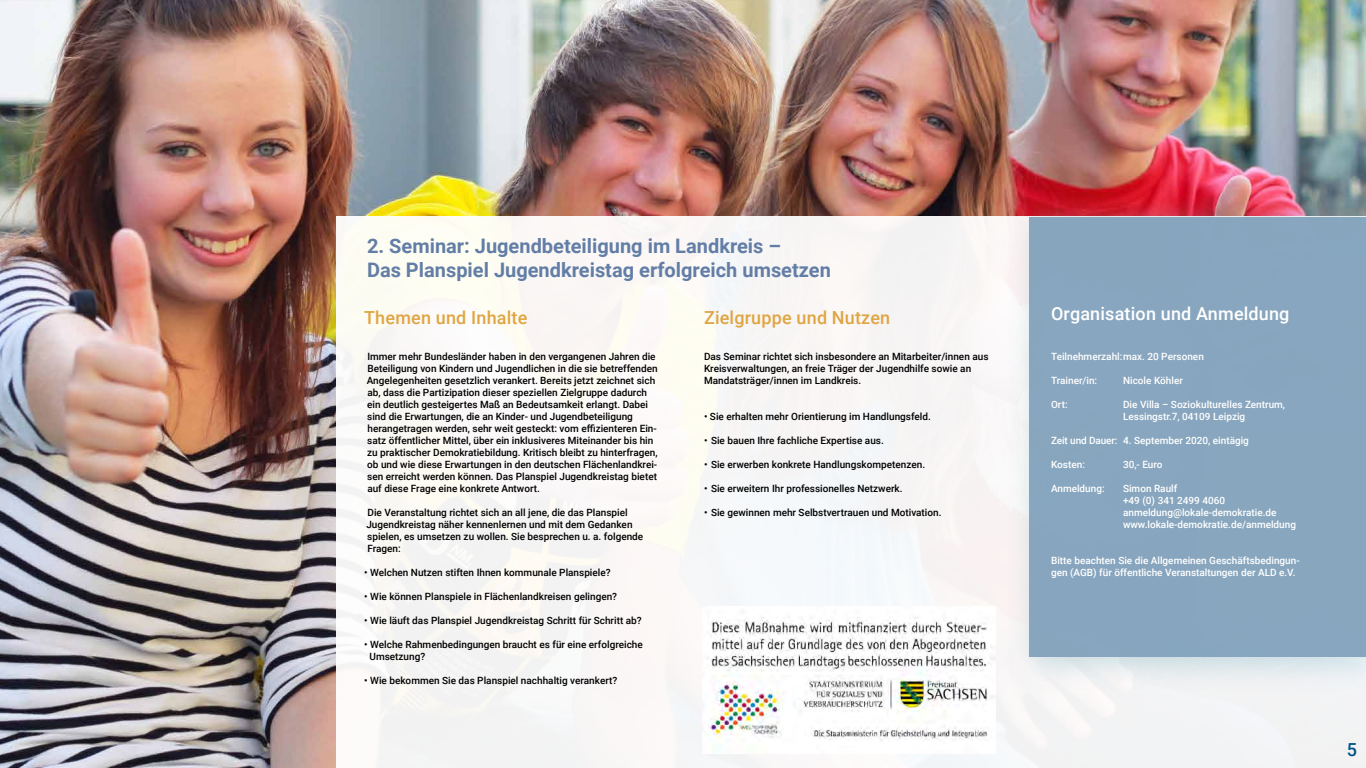
<style>
.page{position:relative;width:1366px;height:768px;background:#fff}
.page>*{position:absolute;margin:0;border:0;box-sizing:border-box;transform-origin:0 0}
.t1{font:700 20px/24px "Roboto";color:#637ea6}
.t2{font:500 18px "Roboto";letter-spacing:.01em;color:#e0a542}
.t3{font:500 18px "Roboto";letter-spacing:.01em;color:#fff}
.t4{font:500 18px "Roboto";color:#058}
.t5{font:500 10px/12px "Roboto";color:#000}
.t6{font:500 10px/12px "Roboto";color:#fff}
</style>
<div class="page">
<img style="left:0;top:0;width:1366px;height:767px">
<div style="left:337px;top:217px;width:1029px;height:551px;background:#f9f7f5"></div>
<div style="left:1006px;top:193px;width:360px;height:499px;background:#93bec9;opacity:.58"></div>
<div style="left:1029px;top:217px;width:337px;height:439px;background:#88a6bf"></div>
<img style="left:709px;top:620px;width:278px;height:119px">
<h1 class="t1" style="left:367px;top:233px;width:465px">2. Seminar: Jugendbeteiligung im Landkreis –<br>Das Planspiel Jugendkreistag erfolgreich umsetzen</h1>
<h2 class="t2" style="left:364px;top:305px;width:165px">Themen und Inhalte</h2>
<p class="t5" style="left:367px;top:350px;width:292px">Immer mehr Bundesländer haben in den vergangenen Jahren die Beteiligung von Kindern und Jugendlichen in die sie betreffenden Angelegenheiten gesetzlich verankert. Bereits jetzt zeichnet sich ab, dass die Partizipation dieser speziellen Zielgruppe dadurch ein deutlich gesteigertes Maß an Bedeutsamkeit erlangt. Dabei sind die Erwartungen, die an Kinder- und Jugendbeteiligung herangetragen werden, sehr weit gesteckt: vom effizienteren Ein&shy;satz öffentlicher Mittel, über ein inklusiveres Miteinander bis hin zu praktischer Demokratiebildung. Kritisch bleibt zu hinterfragen, ob und wie diese Erwartungen in den deutschen Flächenlandkrei&shy;sen erreicht werden können. Das Planspiel Jugendkreistag bietet auf diese Frage eine konkrete Antwort.</p>
<p class="t5" style="left:366px;top:506px;width:278px">Die Veranstaltung richtet sich an all jene, die das Planspiel Jugendkreistag näher kennenlernen und mit dem Gedanken spielen, es umsetzen zu wollen. Sie besprechen u. a. folgende Fragen:</p>
<p class="t5" style="left:364px;top:566px;width:248px">• Welchen Nutzen stiften Ihnen kommunale Planspiele?</p>
<p class="t5" style="left:364px;top:590px;width:254px">• Wie können Planspiele in Flächenlandkreisen gelingen?</p>
<p class="t5" style="left:364px;top:614px;width:279px">• Wie läuft das Planspiel Jugendkreistag Schritt für Schritt ab?</p>
<p class="t5" style="left:369px;top:638px;width:275px;text-indent:-5px">• Welche Rahmenbedingungen braucht es für eine erfolgreiche<br>Umsetzung?</p>
<p class="t5" style="left:364px;top:674px;width:255px">• Wie bekommen Sie das Planspiel nachhaltig verankert?</p>
<h2 class="t2" style="left:704px;top:305px;width:188px">Zielgruppe und Nutzen</h2>
<p class="t5" style="left:704px;top:350px;width:286px">Das Seminar richtet sich insbesondere an Mitarbeiter/innen aus<br>Kreisverwaltungen, an freie Träger der Jugendhilfe sowie an<br>Mandatsträger/innen im Landkreis.</p>
<p class="t5" style="left:704px;top:410px;width:228px">• Sie erhalten mehr Orientierung im Handlungsfeld.</p>
<p class="t5" style="left:704px;top:434px;width:181px">• Sie bauen Ihre fachliche Expertise aus.</p>
<p class="t5" style="left:704px;top:458px;width:223px">• Sie erwerben konkrete Handlungskompetenzen.</p>
<p class="t5" style="left:704px;top:482px;width:200px">• Sie erweitern Ihr professionelles Netzwerk.</p>
<p class="t5" style="left:704px;top:506px;width:239px">• Sie gewinnen mehr Selbstvertrauen und Motivation.</p>
<h2 class="t3" style="left:1051px;top:301px;width:240px">Organisation und Anmeldung</h2>
<p class="t6" style="left:1051px;top:350px;width:154px">Teilnehmerzahl:max. 20 Personen</p>
<p class="t6" style="left:1051px;top:374px;width:48px">Trainer/in:</p>
<p class="t6" style="left:1123px;top:374px;width:61px">Nicole Köhler</p>
<p class="t6" style="left:1051px;top:398px;width:18px">Ort:</p>
<p class="t6" style="left:1123px;top:398px;width:164px">Die Villa – Soziokulturelles Zentrum,<br>Lessingstr.7, 04109 Leipzig</p>
<p class="t6" style="left:1051px;top:434px;width:199px">Zeit und Dauer: 4. September 2020, eintägig</p>
<p class="t6" style="left:1051px;top:458px;width:35px">Kosten:</p>
<p class="t6" style="left:1123px;top:458px;width:41px">30,- Euro</p>
<p class="t6" style="left:1051px;top:482px;width:55px">Anmeldung:</p>
<p class="t6" style="left:1123px;top:482px;width:174px">Simon Raulf<br>+49 (0) 341 2499 4060 anmeldung@lokale-demokratie.de www.lokale-demokratie.de/anmeldung</p>
<p class="t6" style="left:1051px;top:554px;width:250px">Bitte beachten Sie die Allgemeinen Geschäftsbedingun&shy;gen (AGB) für öffentliche Veranstaltungen der ALD e.V.</p>
<h2 class="t4" style="left:1347px;top:737px;width:12px">5</h2>
</div>
